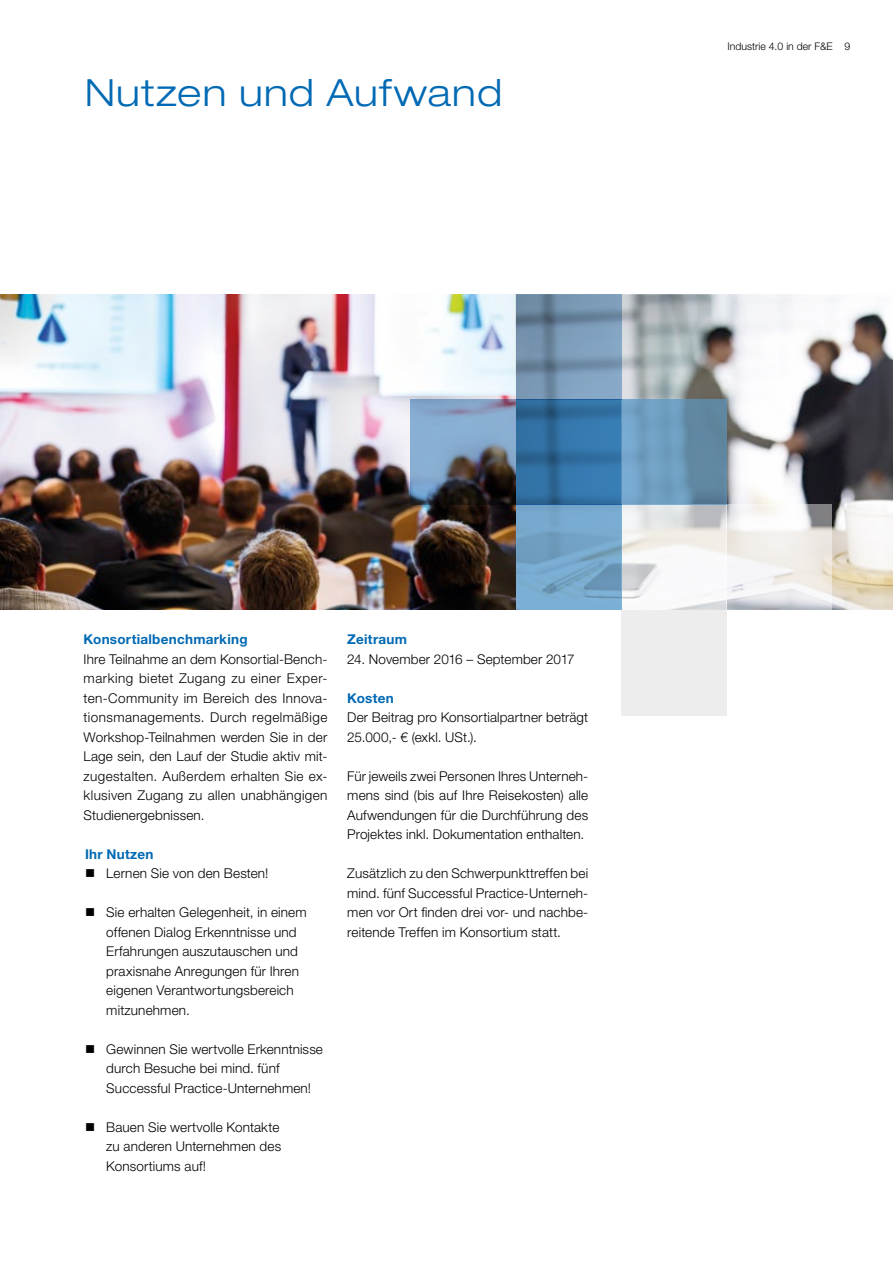
<style>
.page{position:relative;width:893px;height:1263px;background:#fff}
.page>*{position:absolute;margin:0;border:0;box-sizing:border-box;transform-origin:0 0}
.t1{font:300 expanded 37.5px "Helvetica Neue LT Std";letter-spacing:.035em;color:#0069b4}
.t2{font:300 13.5px/19.5px "Helvetica Neue LT Std";letter-spacing:.01em;color:#000}
.t3{font:700 13.5px "Helvetica Neue LT Std";letter-spacing:.02em;color:#0069b4}
.t4{font:300 10.5px "Helvetica Neue LT Std";color:#000}
</style>
<div class="page">
<img style="left:0;top:294px;width:893px;height:316px">
<svg style="left:516px;top:399px;width:105px;height:106px;background:#3070a2"></svg>
<div style="left:621px;top:610px;width:105px;height:105px;background:#ededed"></div>
<svg style="left:726px;top:505px;width:106px;height:105px"></svg>
<svg style="left:621px;top:505px;width:105px;height:105px"></svg>
<svg style="left:516px;top:294px;width:105px;height:105px;background:#7593ae"></svg>
<img style="left:411px;top:399px;width:105px;height:106px">
<svg style="left:621px;top:399px;width:105px;height:106px;background:#6996b5"></svg>
<svg style="left:516px;top:505px;width:105px;height:105px;background:#75a6c9"></svg>
<h1 class="t1" style="left:85px;top:70px;width:418px">Nutzen und Aufwand</h1>
<p class="t4" style="left:727px;top:40px;width:125px">Industrie 4.0 in der F&amp;E 9</p>
<p class="t3" style="left:84px;top:631px;width:165px">Konsortialbenchmarking</p>
<p class="t2" style="left:84px;top:649px;width:245px;text-align:justify">Ihre Teilnahme an dem Konsortial-Bench&shy;marking bietet Zugang zu einer Exper&shy;ten-Community im Bereich des Innova&shy;tionsmanagements. Durch regelmäßige Workshop-Teilnahmen werden Sie in der Lage sein, den Lauf der Studie aktiv mit&shy;zugestalten. Außerdem erhalten Sie ex&shy;klusiven Zugang zu allen unabhängigen Studienergebnissen.</p>
<p class="t3" style="left:85px;top:846px;width:70px">Ihr Nutzen</p>
<p class="t2" style="left:85px;top:863px;width:185px">■ Lernen Sie von den Besten!</p>
<p class="t2" style="left:106px;top:902px;width:202px;text-indent:-21px">■ Sie erhalten Gelegenheit, in einem offenen Dialog Erkenntnisse und<br>Erfahrungen auszutauschen und praxisnahe Anregungen für Ihren eigenen Verantwortungsbereich mitzunehmen.</p>
<p class="t2" style="left:106px;top:1039px;width:218px;text-indent:-21px">■ Gewinnen Sie wertvolle Erkenntnisse durch Besuche bei mind. fünf<br>Successful Practice-Unternehmen!</p>
<p class="t2" style="left:106px;top:1117px;width:176px;text-indent:-21px">■ Bauen Sie wertvolle Kontakte zu anderen Unternehmen des<br>Konsortiums auf!</p>
<p class="t3" style="left:347px;top:631px;width:61px">Zeitraum</p>
<p class="t2" style="left:347px;top:649px;width:229px">24. November 2016 – September 2017</p>
<p class="t3" style="left:347px;top:690px;width:48px">Kosten</p>
<p class="t2" style="left:347px;top:708px;width:242px">Der Beitrag pro Konsortialpartner beträgt<br>25.000,- € (exkl. USt.).</p>
<p class="t2" style="left:347px;top:766px;width:242px;text-align:justify">Für jeweils zwei Personen Ihres Unterneh&shy;mens sind (bis auf Ihre Reisekosten) alle Aufwendungen für die Durchführung des Projektes inkl. Dokumentation enthalten.</p>
<p class="t2" style="left:347px;top:863px;width:242px;text-align:justify">Zusätzlich zu den Schwerpunkttreffen bei mind. fünf Successful Practice-Unterneh&shy;men vor Ort finden drei vor- und nachbe&shy;reitende Treffen im Konsortium statt.</p>
</div>
